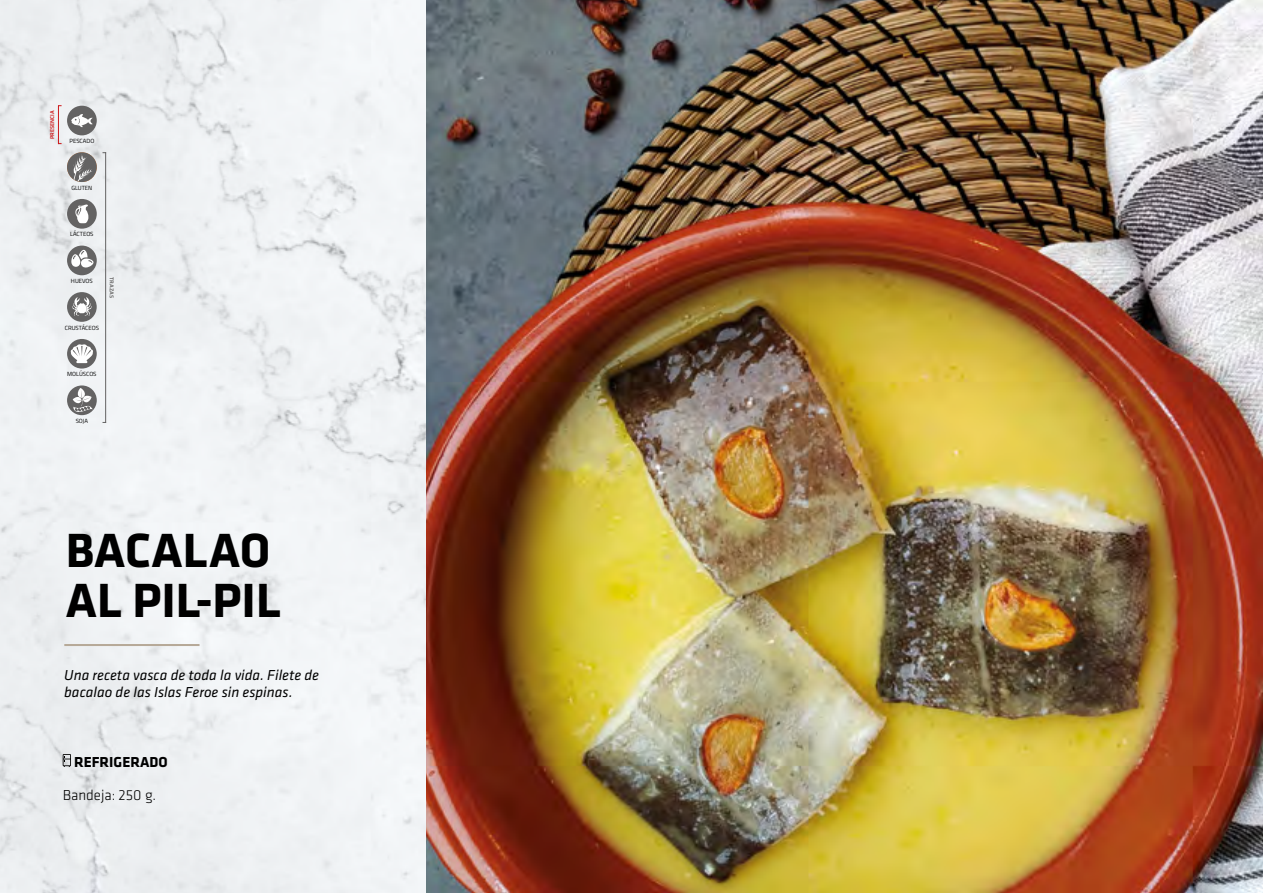
<style>
.page{position:relative;width:1263px;height:893px;background:#fff}
.page>*{position:absolute;margin:0;border:0;box-sizing:border-box;transform-origin:0 0}
.t1{font:700 49.8px/49.8px "Klavika";color:#000}
.t2{font:italic 15px/16.5px "Klavika";color:#000}
.t3{font:300 15px "Klavika";color:#000}
.t4{font:700 15px "Klavika";color:#000}
.t5{font:6px "Titillium Web";color:#000}
.t6{font:500 5.7px "Klavika";color:#cd1719}
.t7{font:500 5.7px "Klavika";color:#646363}
</style>
<div class="page">
<img style="left:0;top:0;width:426px;height:893px">
<svg style="left:63px;top:754px;width:8px;height:13px"></svg>
<img style="left:426px;top:0;width:837px;height:893px">
<div style="left:67px;top:152px;width:30px;height:30px;background:#646363;border-radius:50%"></div>
<svg style="left:72px;top:153px;width:21px;height:29px"></svg>
<hr style="left:58px;top:106px;width:1px;height:38px;background:#cd1719">
<hr style="left:105px;top:152px;width:1px;height:271px;background:#646363">
<div style="left:67px;top:199px;width:30px;height:30px;background:#646363;border-radius:50%"></div>
<svg style="left:75px;top:204px;width:13px;height:19px"></svg>
<div style="left:67px;top:246px;width:30px;height:29px;background:#646363;border-radius:50%"></div>
<svg style="left:71px;top:250px;width:23px;height:18px"></svg>
<div style="left:67px;top:292px;width:30px;height:30px;background:#646363;border-radius:50%"></div>
<svg style="left:72px;top:297px;width:20px;height:19px"></svg>
<svg style="left:67px;top:339px;width:30px;height:30px"></svg>
<svg style="left:71px;top:344px;width:22px;height:19px"></svg>
<div style="left:67px;top:385px;width:30px;height:30px;background:#646363;border-radius:50%"></div>
<svg style="left:69px;top:382px;width:24px;height:30px"></svg>
<div style="left:67px;top:106px;width:30px;height:29px;background:#646363;border-radius:50%"></div>
<svg style="left:71px;top:114px;width:22px;height:14px"></svg>
<hr style="left:64px;top:644px;width:136px;height:2px;background:#b6a998">
<p class="t6" style="left:48px;top:139px;width:30px;rotate:-90deg">PRESENCIA</p>
<p class="t5" style="left:70px;top:137px;width:26px">PESCADO</p>
<p class="t5" style="left:71px;top:183px;width:22px">GLUTEN</p>
<p class="t5" style="left:70px;top:230px;width:25px">LÁCTEOS</p>
<p class="t5" style="left:71px;top:276px;width:23px">HUEVOS</p>
<p class="t5" style="left:65px;top:323px;width:36px">CRUSTÁCEOS</p>
<p class="t7" style="left:116px;top:277px;width:22px;rotate:90deg">TRAZAS</p>
<p class="t5" style="left:67px;top:370px;width:31px">MOLÚSCOS</p>
<p class="t5" style="left:76px;top:416px;width:14px">SOJA</p>
<h1 class="t1" style="left:66px;top:523px;width:217px">BACALAO<br>AL PIL-PIL</h1>
<p class="t2" style="left:64px;top:667px;width:256px">Una receta vasca de toda la vida. Filete de bacalao de las Islas Feroe sin espinas.</p>
<p class="t4" style="left:74px;top:751px;width:95px">REFRIGERADO</p>
<p class="t3" style="left:63px;top:786px;width:95px">Bandeja: 250 g.</p>
</div>
